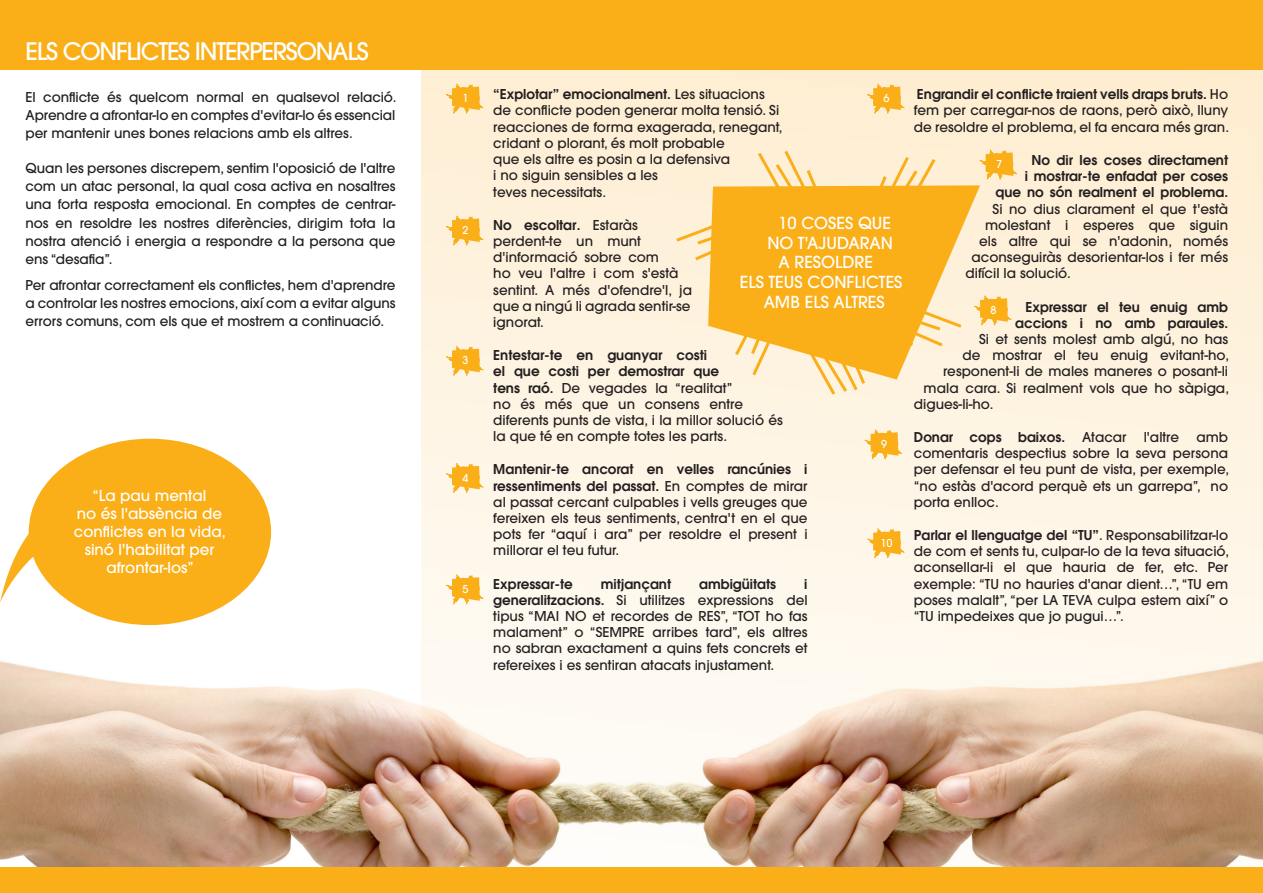
<style>
.page{position:relative;width:1263px;height:893px;background:#fff}
.page>*{position:absolute;margin:0;border:0;box-sizing:border-box;transform-origin:0 0}
.t1{font:500 24px "ITC Avant Garde Std";letter-spacing:-.05em;color:#fff}
.t2{font:500 16.5px "ITC Avant Garde Std";color:#fff}
.t3{font:500 15px/18px "ITC Avant Garde Std";color:#fff;text-align:center}
.t4{font:500 13.5px/16.2px "ITC Avant Garde Std";color:#231f20;text-align:justify}
.t5{font:600 13.5px "ITC Avant Garde Std";color:#231f20}
.t6{font:500 10.8px "ITC Avant Garde Std";color:#fff}
.s1{font-weight:600}
</style>
<div class="page">
<svg style="left:421px;top:69px;width:842px;height:579px;background:#fdf2df"></svg>
<img style="left:0;top:648px;width:1263px;height:219px">
<div style="left:0;top:0;width:1263px;height:69px;background:#faaf18"></div>
<div style="left:0;top:867px;width:1263px;height:26px;background:#faaf18"></div>
<div style="left:29px;top:439px;width:241px;height:185px;background:#faaf18;border-radius:50%"></div>
<svg style="left:0;top:527px;width:44px;height:76px"></svg>
<svg style="left:446px;top:84px;width:37px;height:30px"></svg>
<svg style="left:446px;top:216px;width:37px;height:30px"></svg>
<svg style="left:446px;top:346px;width:37px;height:30px"></svg>
<svg style="left:446px;top:464px;width:37px;height:29px"></svg>
<svg style="left:446px;top:575px;width:37px;height:30px"></svg>
<svg style="left:867px;top:84px;width:37px;height:30px"></svg>
<svg style="left:865px;top:430px;width:36px;height:30px"></svg>
<svg style="left:867px;top:529px;width:37px;height:30px"></svg>
<svg style="left:708px;top:185px;width:272px;height:195px;background:#fbc14e"></svg>
<svg style="left:871px;top:154px;width:67px;height:63px;background:#fbcb6b"></svg>
<svg style="left:800px;top:335px;width:68px;height:63px;background:#fbd07a"></svg>
<svg style="left:884px;top:301px;width:81px;height:48px;background:#fbcf78"></svg>
<svg style="left:673px;top:147px;width:150px;height:116px;background:#fbcd73"></svg>
<svg style="left:980px;top:150px;width:36px;height:30px"></svg>
<svg style="left:974px;top:296px;width:37px;height:30px"></svg>
<p class="t1" style="left:26px;top:35px;width:345px">ELS CONFLICTES INTERPERSONALS</p>
<p class="t4" style="left:26px;top:88px;width:372px;line-height:18px">El conflicte és quelcom normal en qualsevol relació.<br>Aprendre a afrontar-lo en comptes d'evitar-lo és essencial per mantenir unes bones relacions amb els altres.</p>
<p class="t4" style="left:26px;top:159px;width:371px;line-height:18px">Quan les persones discrepem, sentim l'oposició de l'altre com un atac personal, la qual cosa activa en nosaltres una forta resposta emocional. En comptes de centrar&shy;nos en resoldre les nostres diferències, dirigim tota la nostra atenció i energia a respondre a la persona que ens “desafia”.</p>
<p class="t4" style="left:26px;top:276px;width:371px;line-height:18px">Per afrontar correctament els conflictes, hem d'aprendre a controlar les nostres emocions, així com a evitar alguns errors comuns, com els que et mostrem a continuació.</p>
<p class="t3" style="left:74px;top:487px;width:154px">“La pau mental<br>no és l'absència de conflictes en la vida, sinó l'habilitat per afrontar-los”</p>
<p class="t6" style="left:462px;top:91px;width:7px">1</p>
<p class="t6" style="left:462px;top:223px;width:7px">2</p>
<p class="t6" style="left:462px;top:354px;width:7px">3</p>
<p class="t6" style="left:462px;top:471px;width:7px">4</p>
<p class="t6" style="left:462px;top:582px;width:7px">5</p>
<p class="t4" style="left:493px;top:86px;width:291px;text-align:left"><span class="s1">“Explotar” emocionalment.</span> Les situacions de conflicte poden generar molta tensió. Si reacciones de forma exagerada, renegant, cridant o plorant, és molt probable<br>que els altre es posin a la defensiva<br>i no siguin sensibles a les<br>teves necessitats.</p>
<p class="t4" style="left:493px;top:217px;width:200px;text-align:left"><span class="s1">No escoltar.</span> Estaràs perdent-te un munt d'informació sobre com<br>ho veu l'altre i com s'està sentint. A més d'ofendre'l, ja que a ningú li agrada sentir-se ignorat.</p>
<p class="t4" style="left:493px;top:347px;width:291px;text-align:left"><span class="s1">Entestar-te en guanyar costi<br>el que costi per demostrar que<br>tens raó.</span> De vegades la “realitat”<br>no és més que un consens entre diferents punts de vista, i la millor solució és la que té en compte totes les parts.</p>
<p class="t4" style="left:493px;top:461px;width:316px"><span class="s1">Mantenir-te ancorat en velles rancúnies i ressentiments del passat.</span> En comptes de mirar al passat cercant culpables i vells greuges que fereixen els teus sentiments, centra't en el que pots fer “aquí i ara” per resoldre el present i millorar el teu futur.</p>
<p class="t5" style="left:493px;top:575px;width:81px">Expressar-te</p>
<p class="t5" style="left:601px;top:575px;width:72px">mitjançant</p>
<p class="t5" style="left:699px;top:575px;width:78px">ambigüitats</p>
<p class="t6" style="left:883px;top:91px;width:7px">6</p>
<p class="t2" style="left:778px;top:212px;width:114px">10 COSES QUE</p>
<p class="t2" style="left:767px;top:232px;width:127px">NO T'AJUDARAN</p>
<p class="t2" style="left:778px;top:252px;width:96px">A RESOLDRE</p>
<p class="t2" style="left:740px;top:272px;width:164px">ELS TEUS CONFLICTES</p>
<p class="t2" style="left:764px;top:292px;width:122px">AMB ELS ALTRES</p>
<p class="t6" style="left:881px;top:437px;width:7px">9</p>
<p class="t6" style="left:880px;top:536px;width:13px">10</p>
<p class="t4" style="left:493px;top:575px;width:316px;text-indent:311px"><span class="s1">i generalitzacions.</span> Si utilitzes expressions del tipus “MAI NO et recordes de RES”, “TOT ho fas malament” o “SEMPRE arribes tard”, els altres no sabran exactament a quins fets concrets et refereixes i es sentiran atacats injustament.</p>
<p class="t4" style="left:914px;top:86px;width:317px"><span class="s1">Engrandir el conflicte traient vells draps bruts.</span> Ho fem per carregar-nos de raons, però això, lluny de resoldre el problema, el fa encara més gran.</p>
<p class="t5" style="left:1031px;top:151px;width:198px">No dir les coses directament</p>
<p class="t5" style="left:1025px;top:167px;width:205px">i mostrar-te enfadat per coses</p>
<p class="t5" style="left:995px;top:184px;width:234px">que no són realment el problema.</p>
<p class="t4" style="left:992px;top:200px;width:237px">Si no dius clarament el que t'està</p>
<p class="t4" style="left:985px;top:217px;width:245px">molestant i esperes que siguin</p>
<p class="t4" style="left:979px;top:233px;width:251px">els altre qui se n'adonin, només</p>
<p class="t4" style="left:971px;top:249px;width:258px">aconseguiràs desorientar-los i fer més</p>
<p class="t4" style="left:965px;top:265px;width:107px">difícil la solució.</p>
<p class="t5" style="left:1025px;top:298px;width:204px">Expressar el teu enuig amb</p>
<p class="t5" style="left:1015px;top:314px;width:214px">accions i no amb paraules.</p>
<p class="t4" style="left:979px;top:331px;width:251px">Si et sents molest amb algú, no has</p>
<p class="t4" style="left:962px;top:347px;width:268px">de mostrar el teu enuig evitant-ho,</p>
<p class="t4" style="left:943px;top:363px;width:287px">responent-li de males maneres o posant-li</p>
<p class="t4" style="left:923px;top:379px;width:307px">mala cara. Si realment vols que ho sàpiga,</p>
<p class="t4" style="left:914px;top:396px;width:81px">digues-li-ho.</p>
<p class="t5" style="left:914px;top:428px;width:153px">Donar cops baixos.</p>
<p class="t4" style="left:1082px;top:429px;width:46px">Atacar</p>
<p class="t4" style="left:1144px;top:429px;width:37px">l'altre</p>
<p class="t6" style="left:996px;top:157px;width:7px">7</p>
<p class="t6" style="left:990px;top:303px;width:7px">8</p>
<p class="t4" style="left:914px;top:429px;width:317px;text-indent:282px">amb comentaris despectius sobre la seva persona per defensar el teu punt de vista, per exemple, “no estàs d'acord perquè ets un garrepa”, no porta enlloc.</p>
<p class="t4" style="left:914px;top:527px;width:317px"><span class="s1">Parlar el llenguatge del “TU”</span>. Responsabilitzar-lo de com et sents tu, culpar-lo de la teva situació, aconsellar-li el que hauria de fer, etc. Per exemple: “TU no hauries d'anar dient…”, “TU em poses malalt”, “per LA TEVA culpa estem així” o “TU impedeixes que jo pugui…”.</p>
</div>
